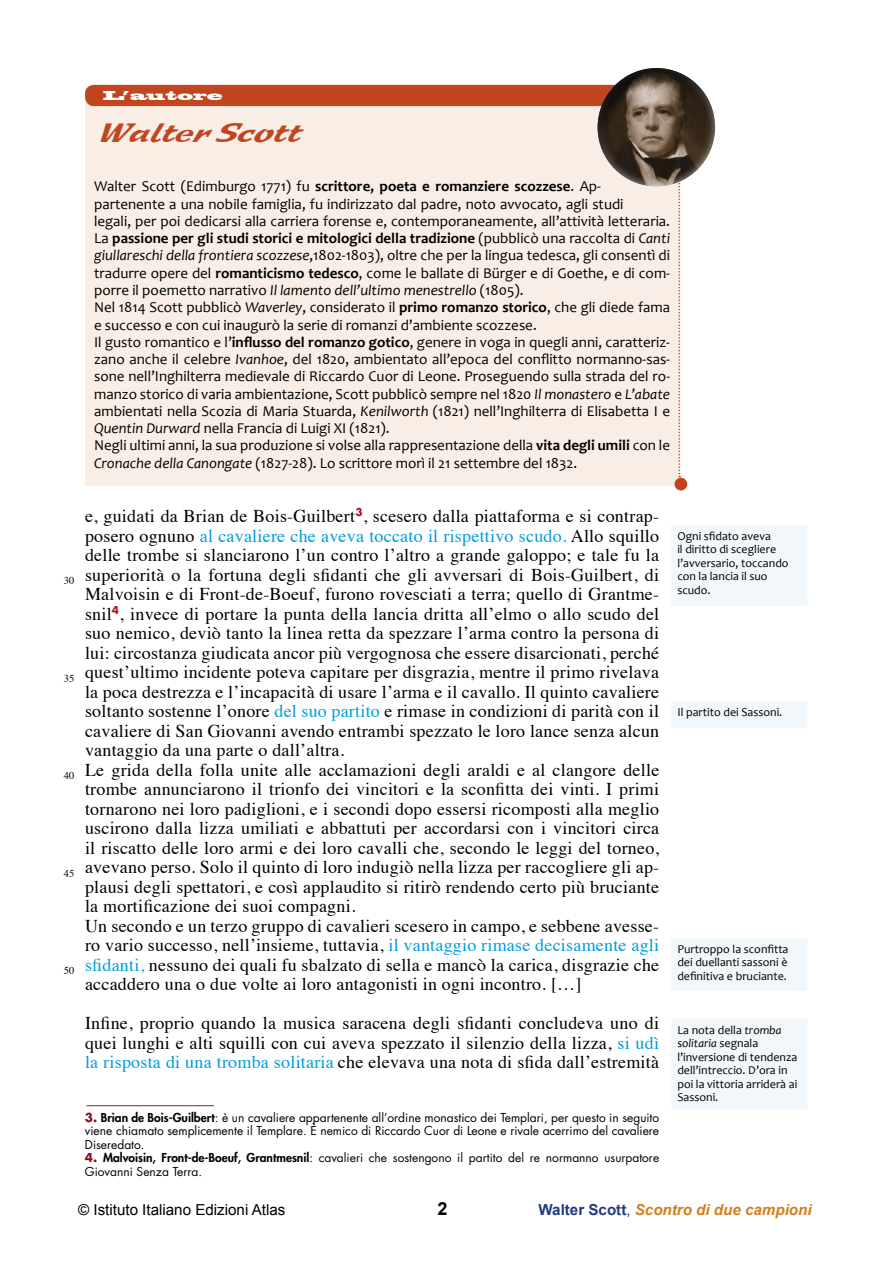
<style>
.page{position:relative;width:893px;height:1263px;background:#fff}
.page>*{position:absolute;margin:0;border:0;box-sizing:border-box;transform-origin:0 0}
.t1{font:italic 27px "Sprint";color:#c14620}
.t2{font:18px/19.5px "Times";letter-spacing:.015em;color:#000}
.t3{font:700 18px "Arial";color:#000}
.t4{font:italic 700 15.15px "Arial";color:#d57e1c}
.t5{font:15.15px "Arial";color:#000}
.t6{font:15px/17.2px "Candara";color:#000}
.t7{font:12px/13.5px "Futura";color:#000;text-align:justify}
.t8{font:12px/13.5px "Candara";color:#000}
.t9{font:12px "Blackoak Std";color:#fff}
.t10{font:10.5px "Times";color:#000}
.s1{font-weight:700}
.s2{font-style:italic}
.s3{color:#009cdd}
.s4{font-weight:700;color:#86141c}
.s5{font-weight:800}
.s6{font-style:normal;color:#203a7f}
.s7{font-weight:400;font-style:normal;color:#203a7f}
</style>
<div class="page">
<div style="left:90px;top:94px;width:586px;height:387px;background:#f9eee5"></div>
<div style="left:85px;top:89px;width:595px;height:397px;border:9px solid #f9eee5"></div>
<div style="left:85px;top:85px;width:581px;height:21px;background:#c14620;border-radius:9px"></div>
<div style="left:675px;top:478px;width:12px;height:12px;background:#c14620;border-radius:50%"></div>
<svg style="left:678px;top:188px;width:2px;height:289px"></svg>
<div style="left:596px;top:66px;width:122px;height:122px;background:#000;opacity:.75"></div>
<hr style="left:86px;top:1105px;width:128px;height:1px;background:#af1023">
<div style="left:674px;top:528px;width:130px;height:75px;background:#f2f7fb"></div>
<div style="left:671px;top:525px;width:136px;height:81px;border:6px solid #f2f7fb"></div>
<div style="left:674px;top:705px;width:130px;height:20px;background:#f2f7fb"></div>
<div style="left:671px;top:702px;width:136px;height:26px;border:6px solid #f2f7fb"></div>
<div style="left:674px;top:941px;width:130px;height:47px;background:#f2f7fb"></div>
<div style="left:671px;top:938px;width:136px;height:53px;border:6px solid #f2f7fb"></div>
<div style="left:674px;top:1022px;width:130px;height:84px;background:#f2f7fb"></div>
<div style="left:671px;top:1019px;width:136px;height:90px;border:6px solid #f2f7fb"></div>
<p class="t9" style="left:103px;top:88px;width:121px">L’autore</p>
<h1 class="t1" style="left:94px;top:116px;width:217px">WalterScott</h1>
<p class="t6" style="left:94px;top:178px;width:578px">Walter Scott (Edimburgo 1771) fu <span class="s1">scrittore, poeta e romanziere scozzese</span>. Ap&shy;partenente a una nobile famiglia, fu indirizzato dal padre, noto avvocato, agli studi<br>legali, per poi dedicarsi alla carriera forense e, contemporaneamente, all’attività letteraria.<br>La <span class="s1">passione per gli studi storici e mitologici della tradizione</span> (pubblicò una raccolta di <span class="s2">Canti giullareschi della frontiera scozzese</span>,1802-1803), oltre che per la lingua tedesca, gli consentì di tradurre opere del <span class="s1">romanticismo tedesco</span>, come le ballate di Bürger e di Goethe, e di com&shy;porre il poemetto narrativo <span class="s2">Il lamento dell’ultimo menestrello</span> (1805).<br>Nel 1814 Scott pubblicò <span class="s2">Waverley</span>, considerato il <span class="s1">primo romanzo storico</span>, che gli diede fama e successo e con cui inaugurò la serie di romanzi d’ambiente scozzese.<br>Il gusto romantico e l’<span class="s1">influsso del romanzo gotico</span>, genere in voga in quegli anni, caratteriz&shy;zano anche il celebre <span class="s2">Ivanhoe</span>, del 1820, ambientato all’epoca del conflitto normanno-sas&shy;sone nell’Inghilterra medievale di Riccardo Cuor di Leone. Proseguendo sulla strada del ro&shy;manzo storico di varia ambientazione, Scott pubblicò sempre nel 1820 <span class="s2">Il monastero</span> e <span class="s2">L’abate </span>ambientati nella Scozia di Maria Stuarda, <span class="s2">Kenilworth</span> (1821) nell’Inghilterra di Elisabetta I e <span class="s2">Quentin Durward</span> nella Francia di Luigi XI (1821).<br>Negli ultimi anni, la sua produzione si volse alla rappresentazione della <span class="s1">vita degli umili</span> con le <span class="s2">Cronache della Canongate</span> (1827-28). Lo scrittore morì il 21 settembre del 1832.</p>
<p class="t10" style="left:64px;top:571px;width:12px">30</p>
<p class="t10" style="left:64px;top:668px;width:12px">35</p>
<p class="t10" style="left:64px;top:766px;width:12px">40</p>
<p class="t10" style="left:64px;top:863px;width:12px">45</p>
<p class="t10" style="left:64px;top:961px;width:12px">50</p>
<p class="t2" style="left:85px;top:505px;width:576px">e, guidati da Brian de Bois-Guilbert<sup>3</sup>, scesero dalla piattaforma e si contrap&shy;posero ognuno <span class="s3">al cavaliere che aveva toccato il rispettivo scudo.</span> Allo squillo delle trombe si slanciarono l’un contro l’altro a grande galoppo; e tale fu la superiorità o la fortuna degli sfidanti che gli avversari di Bois-Guilbert, di Malvoisin e di Front-de-Boeuf, furono rovesciati a terra; quello di Grantme&shy;snil<sup>4</sup>, invece di portare la punta della lancia dritta all’elmo o allo scudo del suo nemico, deviò tanto la linea retta da spezzare l’arma contro la persona di lui: circostanza giudicata ancor più vergognosa che essere disarcionati, perché quest’ultimo incidente poteva capitare per disgrazia, mentre il primo rivelava la poca destrezza e l’incapacità di usare l’arma e il cavallo. Il quinto cavaliere soltanto sostenne l’onore <span class="s3">del suo partito</span> e rimase in condizioni di parità con il cavaliere di San Giovanni avendo entrambi spezzato le loro lance senza alcun vantaggio da una parte o dall’altra.<br>Le grida della folla unite alle acclamazioni degli araldi e al clangore delle trombe annunciarono il trionfo dei vincitori e la sconfitta dei vinti. I primi tornarono nei loro padiglioni, e i secondi dopo essersi ricomposti alla meglio uscirono dalla lizza umiliati e abbattuti per accordarsi con i vincitori circa il riscatto delle loro armi e dei loro cavalli che, secondo le leggi del torneo, avevano perso. Solo il quinto di loro indugiò nella lizza per raccogliere gli ap&shy;plausi degli spettatori, e così applaudito si ritirò rendendo certo più bruciante la mortificazione dei suoi compagni.<br>Un secondo e un terzo gruppo di cavalieri scesero in campo, e sebbene avesse&shy;ro vario successo, nell’insieme, tuttavia, <span class="s3">il vantaggio rimase decisamente agli sfidanti,</span> nessuno dei quali fu sbalzato di sella e mancò la carica, disgrazie che accaddero una o due volte ai loro antagonisti in ogni incontro. […]</p>
<p class="t2" style="left:85px;top:1012px;width:576px;text-align:justify">Infine, proprio quando la musica saracena degli sfidanti concludeva uno di quei lunghi e alti squilli con cui aveva spezzato il silenzio della lizza, <span class="s3">si udì la risposta di una tromba solitaria</span> che elevava una nota di sfida dall’estremità</p>
<p class="t7" style="left:85px;top:1110px;width:576px"><span class="s4">3.</span> <span class="s5">Brian de Bois-Guilbert</span>: è un cavaliere appartenente all’ordine monastico dei Templari, per questo in seguito viene chiamato semplicemente il Templare. È nemico di Riccardo Cuor di Leone e rivale acerrimo del cavaliere Diseredato.</p>
<p class="t7" style="left:85px;top:1151px;width:576px"><span class="s4">4.</span> <span class="s5">Malvoisin, Front-de-Boeuf, Grantmesnil</span>: cavalieri che sostengono il partito del re normanno usurpatore<br>Giovanni Senza Terra.</p>
<p class="t8" style="left:677px;top:529px;width:113px">Ogni sfidato aveva<br>il diritto di scegliere l’avversario, toccando con la lancia il suo scudo.</p>
<p class="t8" style="left:677px;top:706px;width:106px">Il partito dei Sassoni.</p>
<p class="t8" style="left:677px;top:942px;width:113px;text-align:justify">Purtroppo la sconfitta dei duellanti sassoni è definitiva e bruciante.</p>
<p class="t8" style="left:677px;top:1023px;width:122px">La nota della <span class="s2">tromba solitaria</span> segnala l’inversione di tendenza dell’intreccio. D’ora in poi la vittoria arriderà ai<br>Sassoni.</p>
<p class="t5" style="left:78px;top:1201px;width:209px">© Istituto Italiano Edizioni Atlas</p>
<p class="t3" style="left:437px;top:1198px;width:12px">2</p>
<p class="t4" style="left:539px;top:1201px;width:275px"><span class="s6">Walter Scott</span><span class="s7">,</span> Scontro di due campioni</p>
</div>
